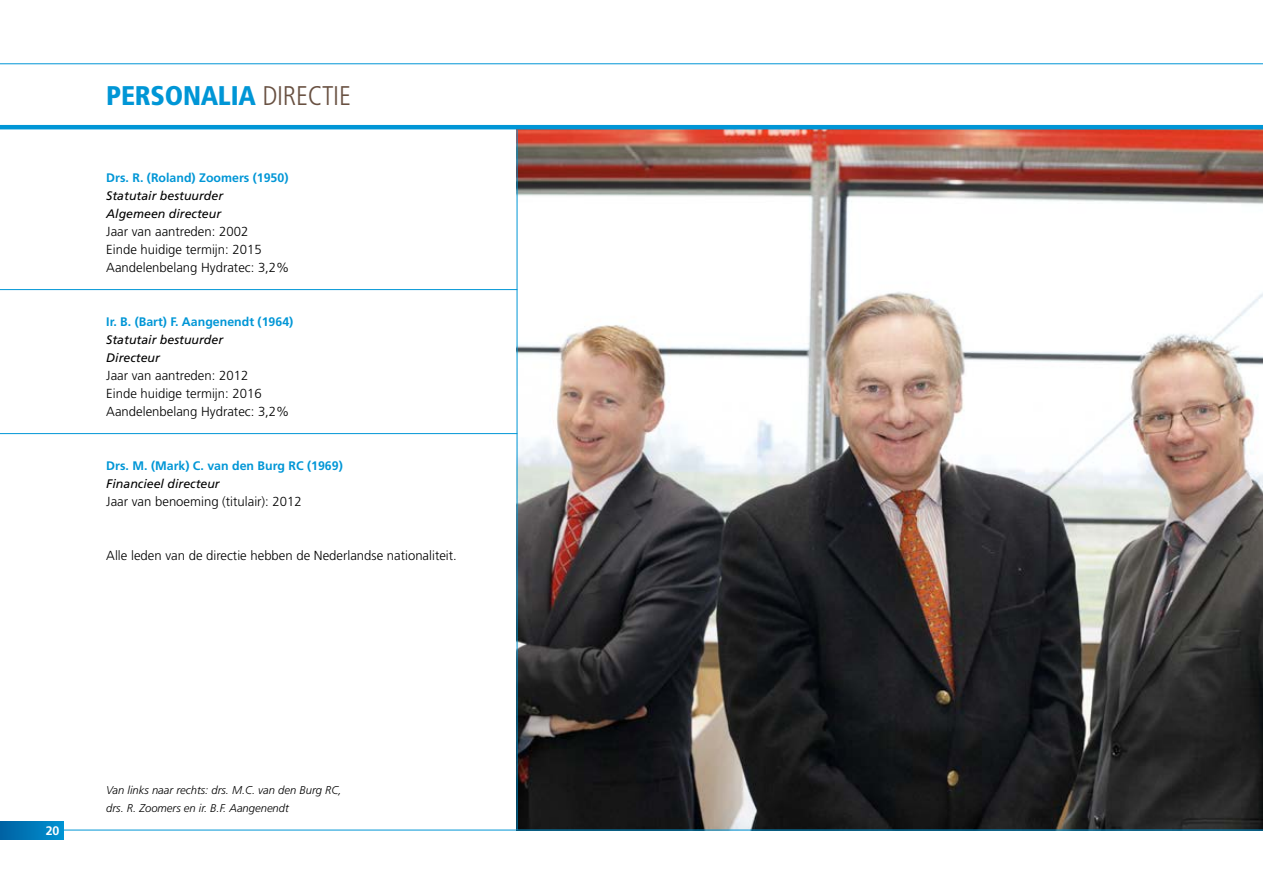
<style>
.page{position:relative;width:1263px;height:893px;background:#fff}
.page>*{position:absolute;margin:0;border:0;box-sizing:border-box;transform-origin:0 0}
.t1{font:900 condensed 27px "Frutiger LT Std";letter-spacing:-.01em;color:#0096d6}
.t2{font:300 13.2px/18px "Frutiger LT Std";color:#000}
.t3{font:700 12.3px "Frutiger LT Std";color:#0096d6}
.t4{font:italic 12.3px/18px "Frutiger LT Std";color:#000}
.t5{font:700 12.3px "Frutiger LT Std";color:#fff}
.t6{font:italic 300 11.25px/18px "Frutiger LT Std";color:#000}
.s1{font-weight:300;color:#685041}
</style>
<div class="page">
<img style="left:517px;top:129px;width:746px;height:701px">
<hr style="left:0;top:830px;width:1263px;height:1px;background:#0096d6">
<hr style="left:0;top:63px;width:1263px;height:1px;background:#0096d6">
<hr style="left:0;top:125px;width:1263px;height:4px;background:#0096d6">
<div style="left:0;top:821px;width:64px;height:18px;background:linear-gradient(to right,#0061a2,#0092d2)"></div>
<hr style="left:0;top:289px;width:517px;height:1px;background:#0096d6">
<hr style="left:0;top:433px;width:517px;height:1px;background:#0096d6">
<hr style="left:517px;top:130px;width:1px;height:700px;background:#0096d6">
<h1 class="t1" style="left:106px;top:79px;width:246px">PERSONALIA <span class="s1">DIRECTIE</span></h1>
<p class="t3" style="left:106px;top:170px;width:184px">Drs. R. (Roland) Zoomers (1950)</p>
<p class="t4" style="left:106px;top:186px;width:118px">Statutair bestuurder<br>Algemeen directeur</p>
<p class="t2" style="left:106px;top:222px;width:185px">Jaar van aantreden: 2002<br>Einde huidige termijn: 2015<br>Aandelenbelang Hydratec: 3,2%</p>
<p class="t3" style="left:106px;top:314px;width:189px">Ir. B. (Bart) F. Aangenendt (1964)</p>
<p class="t4" style="left:106px;top:330px;width:118px">Statutair bestuurder<br>Directeur</p>
<p class="t2" style="left:106px;top:366px;width:185px">Jaar van aantreden: 2012<br>Einde huidige termijn: 2016<br>Aandelenbelang Hydratec: 3,2%</p>
<p class="t3" style="left:106px;top:458px;width:238px">Drs. M. (Mark) C. van den Burg RC (1969)</p>
<p class="t4" style="left:106px;top:474px;width:115px">Financieel directeur</p>
<p class="t2" style="left:106px;top:492px;width:197px">Jaar van benoeming (titulair): 2012</p>
<p class="t2" style="left:106px;top:546px;width:352px">Alle leden van de directie hebben de Nederlandse nationaliteit.</p>
<p class="t5" style="left:46px;top:823px;width:15px">20</p>
<p class="t6" style="left:106px;top:781px;width:237px">Van links naar rechts: drs. M.C. van den Burg RC, drs. R. Zoomers en ir. B.F. Aangenendt</p>
</div>
